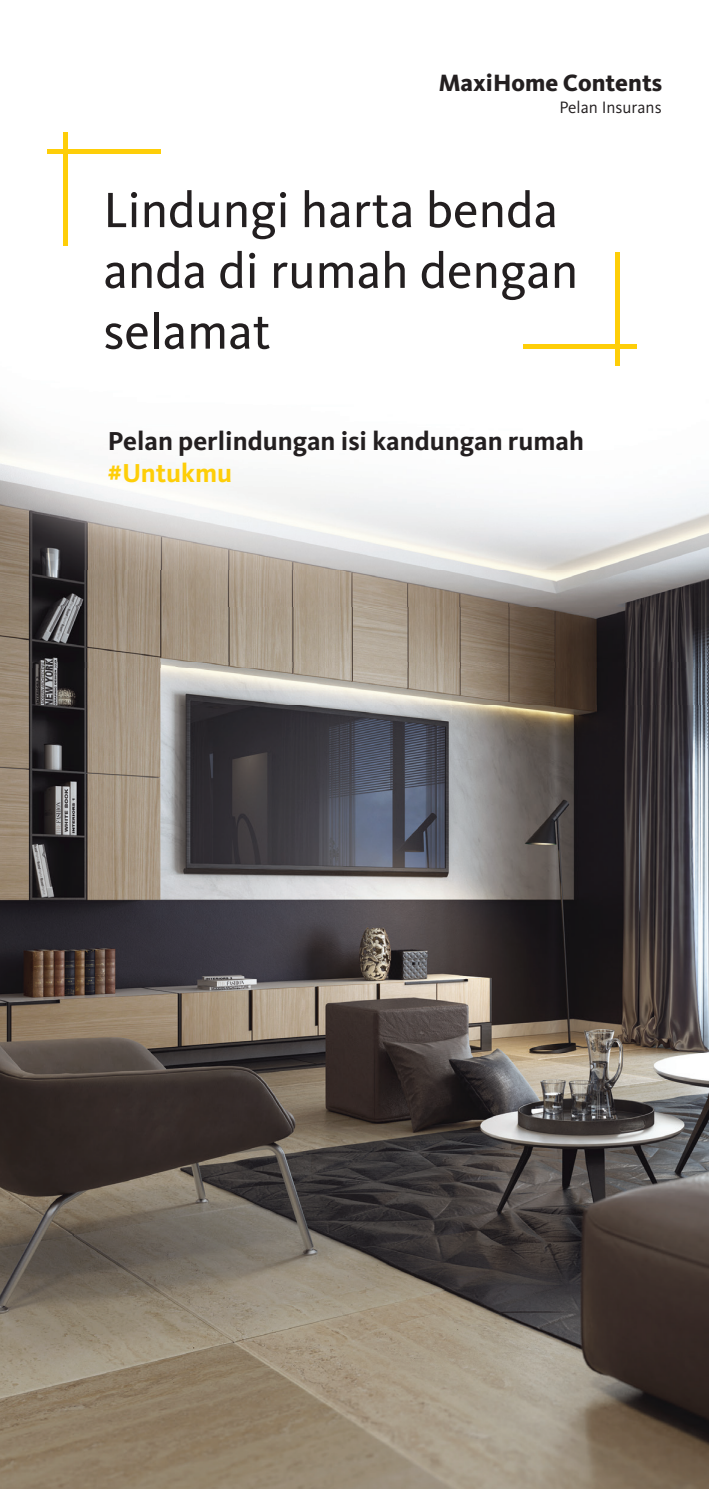
<style>
.page{position:relative;width:709px;height:1489px;background:#fff}
.page>*{position:absolute;margin:0;border:0;box-sizing:border-box;transform-origin:0 0}
.t1{font:51.25px/60.8px "Kievit OT";color:#231f20}
.t2{font:700 27px/32px "Kievit OT";color:#231f20}
.t3{font:800 24.5px "Kievit OT";color:#231f20}
.t4{font:17px "Kievit OT";color:#231f20}
.s1{color:#fece08}
</style>
<div class="page">
<img style="left:0;top:570px;width:709px;height:918px">
<img style="left:0;top:132px;width:225px;height:438px">
<img style="left:225px;top:252px;width:484px;height:354px">
<hr style="left:64px;top:132px;width:4px;height:113px;background:#fece08">
<hr style="left:47px;top:149px;width:113px;height:4px;background:#fece08">
<hr style="left:615px;top:252px;width:4px;height:114px;background:#fece08">
<div style="left:523px;top:344px;width:113px;height:5px;background:#fece08"></div>
<p class="t3" style="left:439px;top:69px;width:225px">MaxiHome Contents</p>
<p class="t4" style="left:559px;top:98px;width:104px">Pelan Insurans</p>
<p class="t1" style="left:103px;top:179px;width:476px">Lindungi harta benda anda di rumah dengan selamat</p>
<p class="t2" style="left:108px;top:425px;width:477px">Pelan perlindungan isi kandungan rumah <span class="s1">#Untukmu</span></p>
</div>
